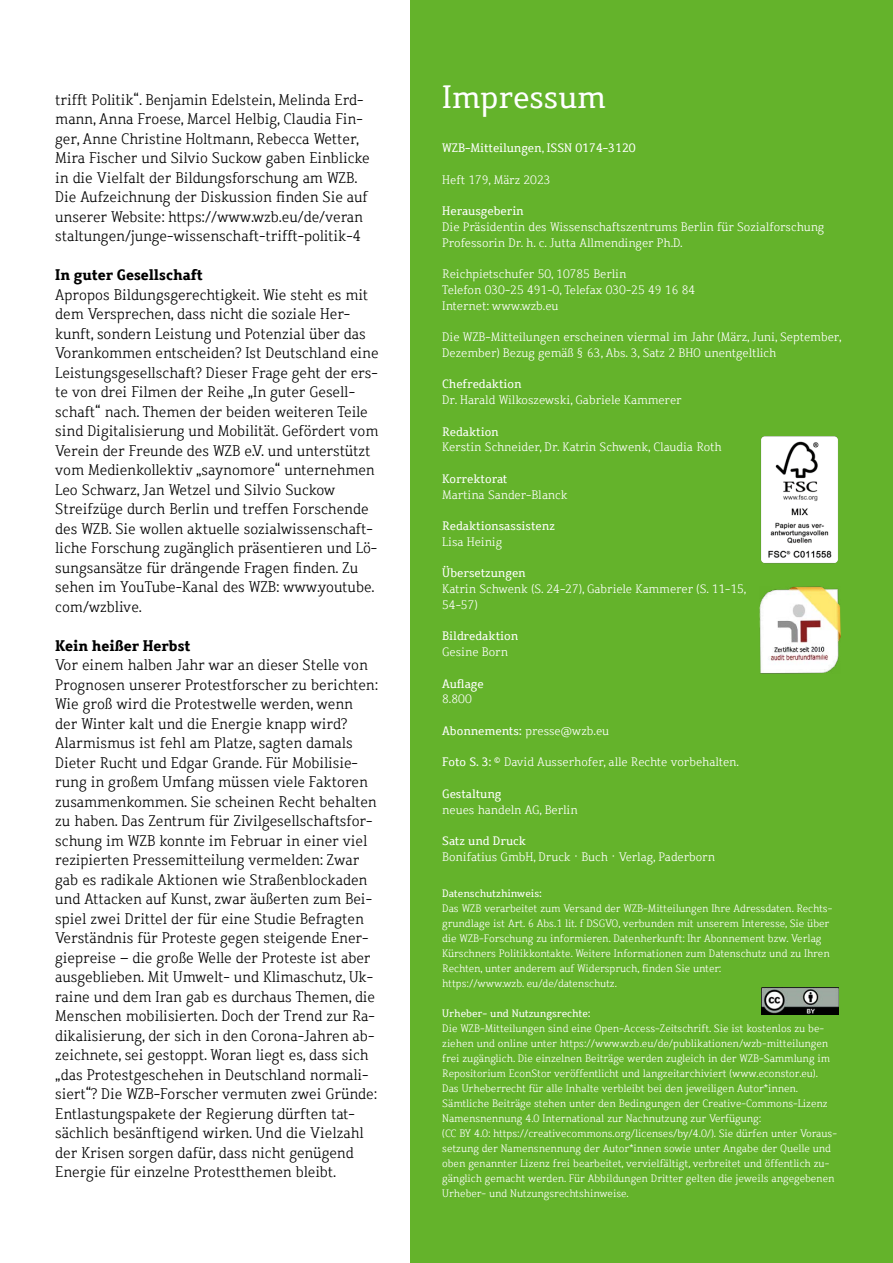
<style>
.page{position:relative;width:893px;height:1263px;background:#fff}
.page>*{position:absolute;margin:0;border:0;box-sizing:border-box;transform-origin:0 0}
.t1{font:31.5px "Dahrendorf";color:#fff}
.t2{font:300 15px/19.5px "Dahrendorf";color:#000}
.t3{font:700 15px "Dahrendorf";color:#000}
.t4{font:300 12px/15.8px "Dahrendorf";color:#fff}
.t5{font:12px "Dahrendorf";color:#fff}
.t6{font:300 10.5px/15px "Dahrendorf";color:#fff}
.t7{font:10.5px "Dahrendorf";color:#fff}
.s1{font-weight:300}
.s2{font-weight:400}
</style>
<div class="page">
<div style="left:410px;top:0;width:483px;height:1263px;background:#64b32b"></div>
<img style="left:761px;top:436px;width:77px;height:127px">
<img style="left:760px;top:586px;width:81px;height:87px">
<img style="left:762px;top:988px;width:76px;height:27px">
<p class="t2" style="left:55px;top:90px;width:316px">trifft Politik“. Benjamin Edelstein, Melinda Erd&shy;mann, Anna Froese, Marcel Helbig, Claudia Fin&shy;ger, Anne Christine Holtmann, Rebecca Wetter, Mira Fischer und Silvio Suckow gaben Einblicke in die Vielfalt der Bildungsforschung am WZB.<br>Die Aufzeichnung der Diskussion finden Sie auf unserer Website: https://www.wzb.eu/de/veran staltungen/junge-wissenschaft-trifft-politik-4</p>
<h3 class="t3" style="left:55px;top:265px;width:149px">In guter Gesellschaft</h3>
<p class="t2" style="left:55px;top:285px;width:325px">Apropos Bildungsgerechtigkeit. Wie steht es mit dem Versprechen, dass nicht die soziale Her&shy;kunft, sondern Leistung und Potenzial über das Vorankommen entscheiden? Ist Deutschland eine Leistungsgesellschaft? Dieser Frage geht der ers&shy;te von drei Filmen der Reihe „In guter Gesell&shy;schaft“ nach. Themen der beiden weiteren Teile sind Digitalisierung und Mobilität. Gefördert vom Verein der Freunde des WZB e.V. und unterstützt vom Medienkollektiv „saynomore“ unternehmen Leo Schwarz, Jan Wetzel und Silvio Suckow Streifzüge durch Berlin und treffen Forschende des WZB. Sie wollen aktuelle sozialwissenschaft&shy;liche Forschung zugänglich präsentieren und Lö&shy;sungsansätze für drängende Fragen finden. Zu sehen im YouTube-Kanal des WZB: www.youtube. com/wzblive.</p>
<h3 class="t3" style="left:55px;top:635px;width:137px">Kein heißer Herbst</h3>
<p class="t2" style="left:55px;top:655px;width:325px">Vor einem halben Jahr war an dieser Stelle von Prognosen unserer Protestforscher zu berichten:<br>Wie groß wird die Protestwelle werden, wenn der Winter kalt und die Energie knapp wird?<br>Alarmismus ist fehl am Platze, sagten damals Dieter Rucht und Edgar Grande. Für Mobilisie&shy;rung in großem Umfang müssen viele Faktoren zusammenkommen. Sie scheinen Recht behalten zu haben. Das Zentrum für Zivilgesellschaftsfor&shy;schung im WZB konnte im Februar in einer viel rezipierten Pressemitteilung vermelden: Zwar gab es radikale Aktionen wie Straßenblockaden und Attacken auf Kunst, zwar äußerten zum Bei&shy;spiel zwei Drittel der für eine Studie Befragten Verständnis für Proteste gegen steigende Ener&shy;giepreise – die große Welle der Proteste ist aber ausgeblieben. Mit Umwelt- und Klimaschutz, Uk&shy;raine und dem Iran gab es durchaus Themen, die Menschen mobilisierten. Doch der Trend zur Ra&shy;dikalisierung, der sich in den Corona-Jahren ab&shy;zeichnete, sei gestoppt. Woran liegt es, dass sich „das Protestgeschehen in Deutschland normali&shy;siert“? Die WZB-Forscher vermuten zwei Gründe:<br>Entlastungspakete der Regierung dürften tat&shy;sächlich besänftigend wirken. Und die Vielzahl der Krisen sorgen dafür, dass nicht genügend Energie für einzelne Protestthemen bleibt.</p>
<h1 class="t1" style="left:442px;top:76px;width:165px">Impressum</h1>
<p class="t5" style="left:442px;top:140px;width:195px">WZB-Mitteilungen<span class="s1">,</span> ISSN 0174-3120</p>
<p class="t4" style="left:442px;top:172px;width:110px">Heft 179, März 2023</p>
<p class="t5" style="left:442px;top:203px;width:83px">Herausgeberin</p>
<p class="t4" style="left:442px;top:219px;width:384px">Die Präsidentin des Wissenschaftszentrums Berlin für Sozialforschung</p>
<p class="t4" style="left:442px;top:235px;width:242px">Professorin Dr. h. c. Jutta Allmendinger Ph.D.</p>
<p class="t4" style="left:442px;top:266px;width:186px">Reichpietschufer 50, 10785 Berlin</p>
<p class="t4" style="left:442px;top:282px;width:255px">Telefon 030-25 491-0, Telefax 030-25 49 16 84<br>Internet: www.wzb.eu</p>
<p class="t4" style="left:442px;top:329px;width:401px">Die WZB-Mitteilungen erscheinen viermal im Jahr (März, Juni, September,<br>Dezember) Bezug gemäß § 63, Abs. 3, Satz 2 BHO unentgeltlich</p>
<p class="t5" style="left:442px;top:376px;width:81px">Chefredaktion</p>
<p class="t4" style="left:442px;top:392px;width:241px">Dr. Harald Wilkoszewski, Gabriele Kammerer</p>
<p class="t5" style="left:442px;top:424px;width:58px">Redaktion</p>
<p class="t4" style="left:442px;top:439px;width:281px">Kerstin Schneider, Dr. Katrin Schwenk, Claudia Roth</p>
<p class="t5" style="left:442px;top:471px;width:67px">Korrektorat</p>
<p class="t4" style="left:442px;top:487px;width:127px">Martina Sander-Blanck</p>
<p class="t5" style="left:442px;top:518px;width:114px">Redaktionsassistenz</p>
<p class="t4" style="left:442px;top:534px;width:61px">Lisa Heinig</p>
<p class="t5" style="left:442px;top:565px;width:85px">Übersetzungen</p>
<p class="t4" style="left:442px;top:581px;width:306px">Katrin Schwenk (S. 24-27), Gabriele Kammerer (S. 11-15,<br>54-57)</p>
<p class="t5" style="left:442px;top:628px;width:77px">Bildredaktion</p>
<p class="t4" style="left:442px;top:644px;width:67px">Gesine Born</p>
<p class="t5" style="left:442px;top:676px;width:43px">Auflage</p>
<p class="t4" style="left:442px;top:691px;width:31px">8.800</p>
<p class="t4" style="left:442px;top:723px;width:168px"><span class="s2">Abonnements:</span> presse@wzb.eu</p>
<p class="t4" style="left:442px;top:754px;width:298px"><span class="s2">Foto S. 3:</span> © David Ausserhofer, alle Rechte vorbehalten.</p>
<p class="t5" style="left:442px;top:786px;width:61px">Gestaltung</p>
<p class="t4" style="left:442px;top:802px;width:137px">neues handeln AG, Berlin</p>
<p class="t5" style="left:442px;top:833px;width:85px">Satz und Druck</p>
<p class="t4" style="left:442px;top:849px;width:274px">Bonifatius GmbH, Druck · Buch · Verlag, Paderborn</p>
<p class="t7" style="left:442px;top:886px;width:101px">Datenschutzhinweis:</p>
<p class="t6" style="left:442px;top:901px;width:392px">Das WZB verarbeitet zum Versand der WZB-Mitteilungen Ihre Adressdaten. Rechts&shy;grundlage ist Art. 6 Abs.1 lit. f DSGVO, verbunden mit unserem Interesse, Sie über die WZB-Forschung zu informieren. Datenherkunft: Ihr Abonnement bzw. Verlag Kürschners Politikkontakte. Weitere Informationen zum Datenschutz und zu Ihren Rechten, unter anderem auf Widerspruch, finden Sie unter:<br>https://www.wzb. eu/de/datenschutz.</p>
<p class="t6" style="left:442px;top:1006px;width:387px"><span class="s2">Urheber- und Nutzungsrechte:<br></span>Die WZB-Mitteilungen sind eine Open-Access-Zeitschrift. Sie ist kostenlos zu be&shy;ziehen und online unter https://www.wzb.eu/de/publikationen/wzb-mitteilungen</p>
<p class="t6" style="left:442px;top:1051px;width:396px">frei zugänglich. Die einzelnen Beiträge werden zugleich in der WZB-Sammlung im Repositorium EconStor veröffentlicht und langzeitarchiviert (www.econstor.eu).<br>Das Urheberrecht für alle Inhalte verbleibt bei den jeweiligen Autor*innen.<br>Sämtliche Beiträge stehen unter den Bedingungen der Creative-Commons-Lizenz Namensnennung 4.0 International zur Nachnutzung zur Verfügung:<br>(CC BY 4.0: https://creativecommons.org/licenses/by/4.0/). Sie dürfen unter Voraus&shy;setzung der Namensnennung der Autor*innen sowie unter Angabe der Quelle und oben genannter Lizenz frei bearbeitet, vervielfältigt, verbreitet und öffentlich zu&shy;gänglich gemacht werden. Für Abbildungen Dritter gelten die jeweils angegebenen Urheber- und Nutzungsrechtshinweise.</p>
</div>
